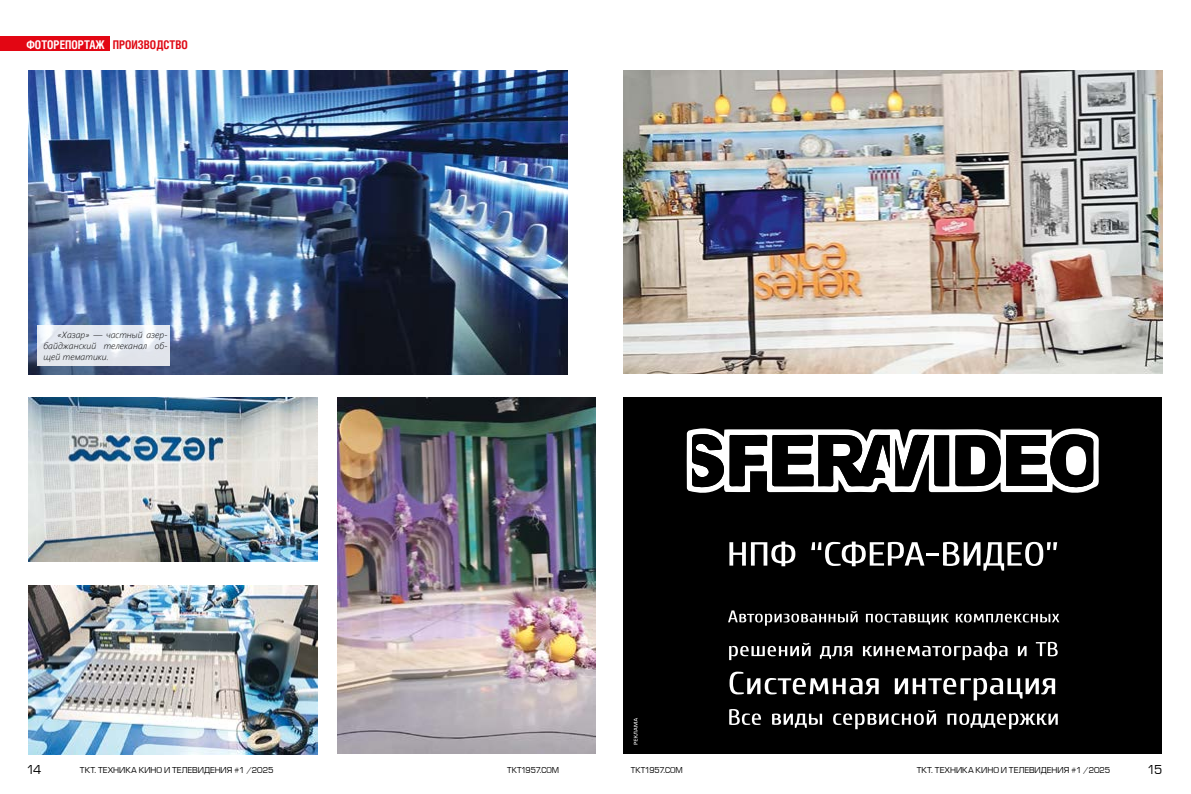
<style>
.page{position:relative;width:1191px;height:794px;background:#fff}
.page>*{position:absolute;margin:0;border:0;box-sizing:border-box;transform-origin:0 0}
.t1{font:700 12px "Helios Cond C";color:#fff;scale:.95 1}
.t2{font:12px "Europe Normal";color:#000}
.t3{font:italic 300 9px/11px "Segoe UI";letter-spacing:.01em;color:#000;text-align:justify}
.t4{font:8px "Europe Normal";letter-spacing:-.005em;color:#000}
.t5{font:8px "Europe Normal";letter-spacing:-.005em;color:#000;scale:.95 1}
.s1{color:#df0914}
</style>
<div class="page">
<img style="left:624px;top:71px;width:538px;height:303px">
<img style="left:28px;top:397px;width:289px;height:164px">
<img style="left:28px;top:585px;width:289px;height:169px">
<div style="left:624px;top:397px;width:537px;height:357px;background:#000"></div>
<svg style="left:728px;top:610px;width:129px;height:15px"></svg>
<svg style="left:866px;top:613px;width:82px;height:11px"></svg>
<svg style="left:955px;top:613px;width:104px;height:9px"></svg>
<svg style="left:729px;top:642px;width:81px;height:18px"></svg>
<svg style="left:820px;top:646px;width:32px;height:13px"></svg>
<svg style="left:863px;top:642px;width:144px;height:18px"></svg>
<svg style="left:1018px;top:646px;width:8px;height:10px"></svg>
<svg style="left:1035px;top:642px;width:22px;height:14px"></svg>
<svg style="left:729px;top:671px;width:149px;height:23px"></svg>
<svg style="left:894px;top:678px;width:161px;height:22px"></svg>
<svg style="left:729px;top:709px;width:32px;height:16px"></svg>
<svg style="left:772px;top:713px;width:50px;height:15px"></svg>
<svg style="left:833px;top:710px;width:103px;height:19px"></svg>
<svg style="left:947px;top:713px;width:110px;height:16px"></svg>
<svg style="left:729px;top:541px;width:66px;height:25px"></svg>
<svg style="left:811px;top:541px;width:246px;height:29px"></svg>
<svg style="left:686px;top:428px;width:412px;height:65px"></svg>
<svg style="left:633px;top:718px;width:4px;height:26px"></svg>
<img style="left:338px;top:397px;width:257px;height:357px">
<img style="left:28px;top:71px;width:539px;height:304px">
<svg style="left:37px;top:325px;width:133px;height:41px;background:#e5e9ef"></svg>
<div style="left:0;top:37px;width:109px;height:14px;background:#e30613"></div>
<h1 class="t1" style="left:26px;top:37px;width:171px">ФОТОРЕПОРТАЖ <span class="s1">ПРОИЗВОДСТВО</span></h1>
<p class="t3" style="left:43px;top:328px;width:126px;text-indent:14px">«Хазар» — частный азер&shy;байджанский телеканал об&shy;щей тематики.</p>
<h1 class="t2" style="left:26px;top:763px;width:17px">14</h1>
<p class="t4" style="left:80px;top:765px;width:195px">ТКТ. ТЕХНИКА КИНО И ТЕЛЕВИДЕНИЯ #1 /2025</p>
<p class="t5" style="left:507px;top:765px;width:56px">TKT1957.COM</p>
<p class="t5" style="left:631px;top:765px;width:56px">TKT1957.COM</p>
<p class="t4" style="left:916px;top:765px;width:195px">ТКТ. ТЕХНИКА КИНО И ТЕЛЕВИДЕНИЯ #1 /2025</p>
<h1 class="t2" style="left:1147px;top:763px;width:17px">15</h1>
</div>
